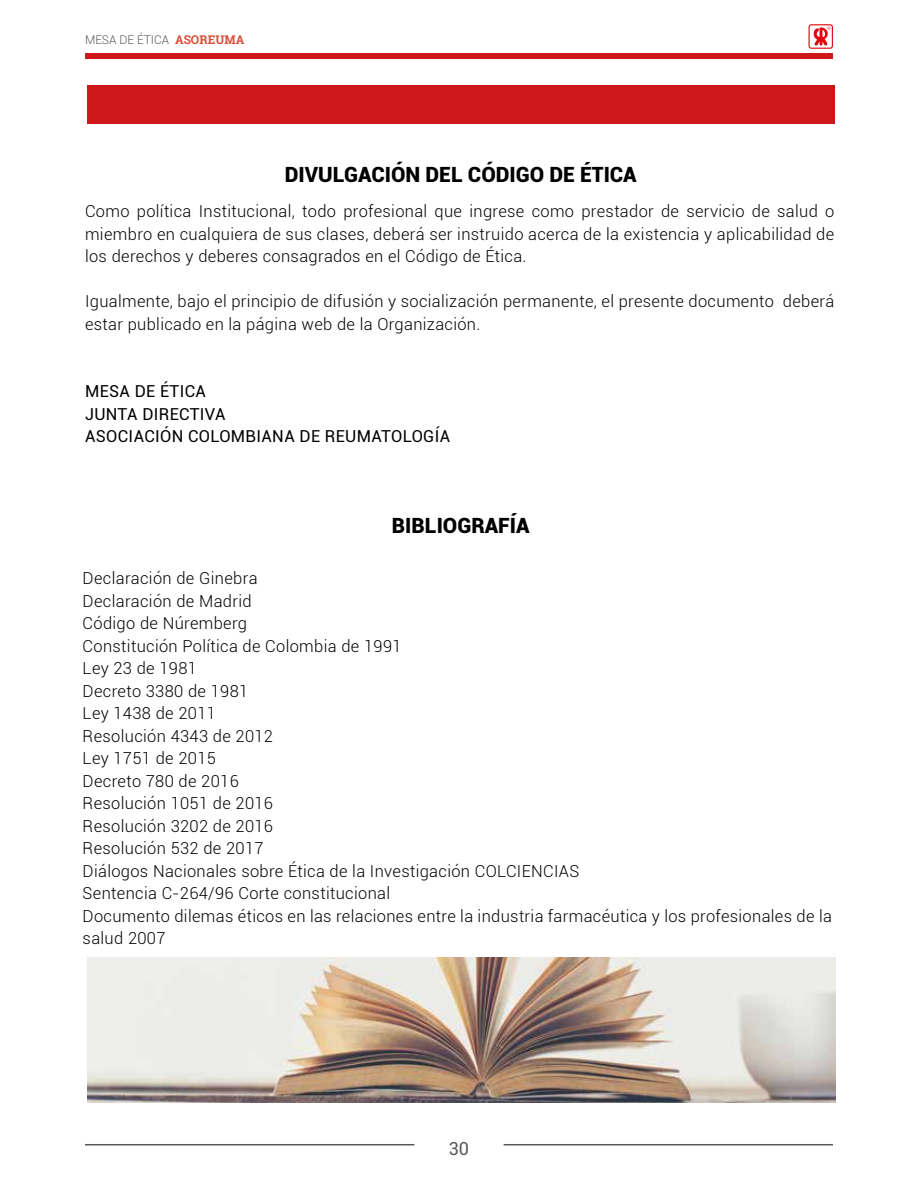
<style>
.page{position:relative;width:918px;height:1188px;background:#fff}
.page>*{position:absolute;margin:0;border:0;box-sizing:border-box;transform-origin:0 0}
.t1{font:900 21px "Roboto";color:#000}
.t2{font:18px "Roboto Slab";color:#575756}
.t3{font:300 16.5px/22.5px "Roboto";letter-spacing:.02em;color:#000}
.t4{font:16.5px/22.5px "Roboto";letter-spacing:.02em;color:#000}
.t5{font:300 12px "Roboto";color:#575756}
.s1{font-family:"Roboto Slab";font-weight:700;color:#d74f38}
</style>
<div class="page">
<hr style="left:85px;top:1144px;width:329px;height:1px;background:#575756">
<hr style="left:504px;top:1144px;width:329px;height:1px;background:#575756">
<div style="left:85px;top:53px;width:748px;height:6px;background:#cd171a"></div>
<svg style="left:809px;top:24px;width:24px;height:25px"></svg>
<div style="left:87px;top:85px;width:748px;height:39px;background:#cd171a"></div>
<img style="left:87px;top:958px;width:748px;height:145px">
<p class="t5" style="left:85px;top:32px;width:161px">MESA DE ÉTICA <span class="s1">ASOREUMA</span></p>
<p class="t1" style="left:285px;top:159px;width:353px">DIVULGACIÓN DEL CÓDIGO DE ÉTICA</p>
<p class="t3" style="left:85px;top:200px;width:751px;text-align:justify">Como política Institucional, todo profesional que ingrese como prestador de servicio de salud o miembro en cualquiera de sus clases, deberá ser instruido acerca de la existencia y aplicabilidad de los derechos y deberes consagrados en el Código de Ética.</p>
<p class="t3" style="left:85px;top:290px;width:751px">Igualmente, bajo el principio de difusión y socialización permanente, el presente documento deberá estar publicado en la página web de la Organización.</p>
<p class="t4" style="left:85px;top:380px;width:367px">MESA DE ÉTICA<br>JUNTA DIRECTIVA<br>ASOCIACIÓN COLOMBIANA DE REUMATOLOGÍA</p>
<p class="t1" style="left:392px;top:510px;width:139px">BIBLIOGRAFÍA</p>
<p class="t3" style="left:83px;top:566px;width:751px">Declaración de Ginebra<br>Declaración de Madrid<br>Código de Núremberg<br>Constitución Política de Colombia de 1991<br>Ley 23 de 1981<br>Decreto 3380 de 1981<br>Ley 1438 de 2011<br>Resolución 4343 de 2012<br>Ley 1751 de 2015<br>Decreto 780 de 2016<br>Resolución 1051 de 2016<br>Resolución 3202 de 2016<br>Resolución 532 de 2017<br>Diálogos Nacionales sobre Ética de la Investigación COLCIENCIAS<br>Sentencia C-264/96 Corte constitucional<br>Documento dilemas éticos en las relaciones entre la industria farmacéutica y los profesionales de la salud 2007</p>
<p class="t2" style="left:449px;top:1136px;width:21px">30</p>
</div>
